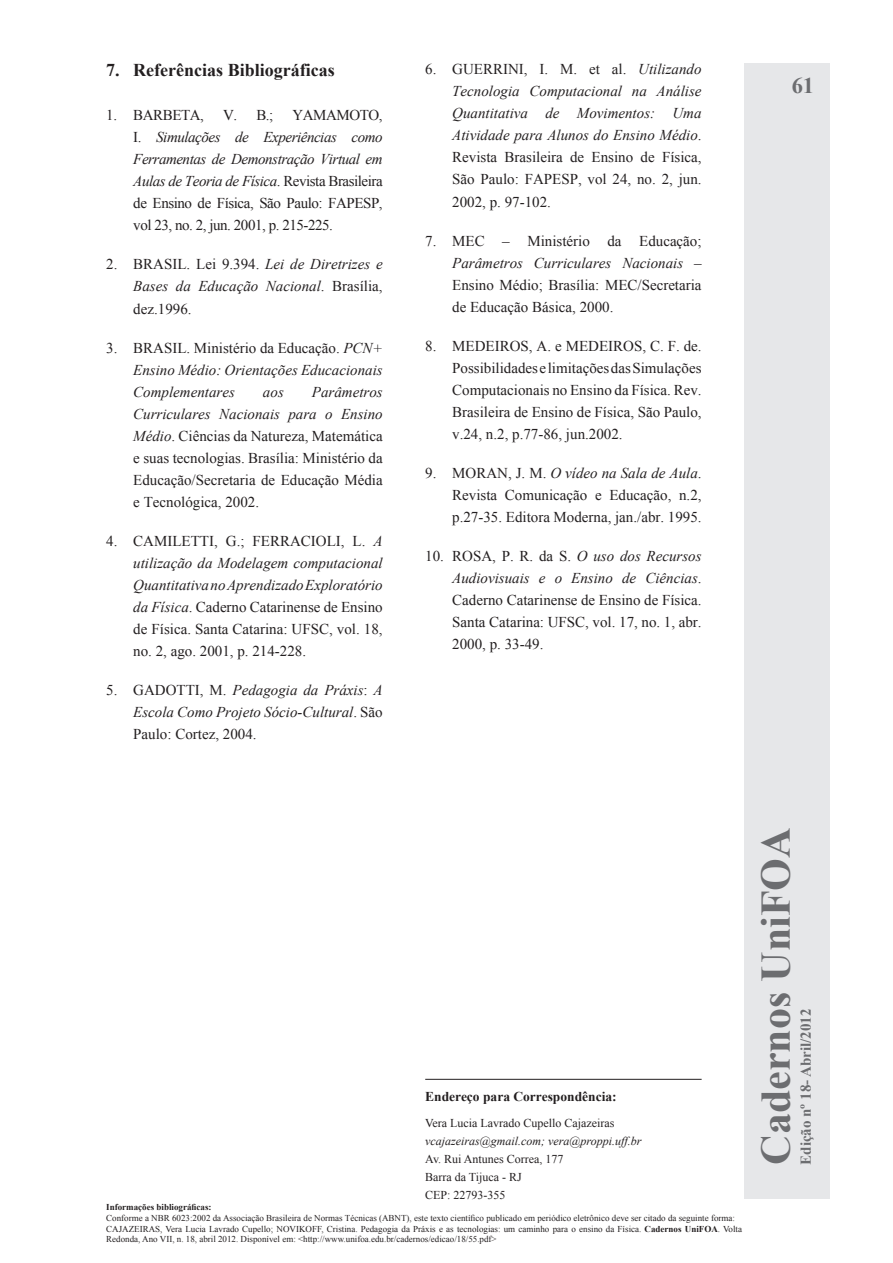
<style>
.page{position:relative;width:893px;height:1263px;background:#fff}
.page>*{position:absolute;margin:0;border:0;box-sizing:border-box;transform-origin:0 0}
.t1{font:700 42px "Times New Roman";color:#6c6d70}
.t2{font:700 22.5px "Times New Roman";color:#6c6d70}
.t3{font:700 18px "Times New Roman";color:#231f20}
.t4{font:15px/22px "Times New Roman";color:#231f20;text-align:justify}
.t5{font:italic 15px/22px "Times New Roman";color:#231f20;text-align:justify}
.t6{font:700 15px "Times New Roman";color:#6c6d70}
.t7{font:15px "Times New Roman";letter-spacing:-.03em;color:#231f20}
.t8{font:700 13.5px "Times New Roman";color:#231f20}
.CORRESPONDENCIA{font:12px "Times New Roman";color:#231f20}
.CORRESPONDENCIA-2{font:italic 12px "Times New Roman";color:#231f20}
.AUTOR{font:9px/10.8px "Times New Roman";color:#231f20}
.t9{font:700 9px "Times New Roman";color:#231f20}
.s1{font-style:italic}
.s2{font-style:normal}
.s3{font-weight:700}
</style>
<div class="page">
<div style="left:744px;top:64px;width:85px;height:1135px;background:#e6e7e9"></div>
<hr style="left:425px;top:1079px;width:277px;height:1px;background:#231f20">
<p class="t3" style="left:106px;top:58px;width:230px">7. Referências Bibliográficas</p>
<p class="t7" style="left:106px;top:105px;width:99px">1. BARBETA,</p>
<p class="t4" style="left:223px;top:104px;width:52px">V. B.;</p>
<p class="t4" style="left:133px;top:104px;width:251px;text-indent:159px">YAMAMOTO, I. <span class="s1">Simulações de Experiências como Ferramentas de Demonstração Virtual em Aulas de Teoria de Física</span>. Revista Brasileira de Ensino de Física, São Paulo: FAPESP, vol 23, no. 2, jun. 2001, p. 215-225.</p>
<p class="t5" style="left:133px;top:253px;width:251px;text-indent:-27px"><span class="s2">2. BRASIL. Lei 9.394.</span> Lei de Diretrizes e Bases da Educação Nacional<span class="s2">. Brasília, dez.1996.</span></p>
<p class="t5" style="left:133px;top:336px;width:251px;text-indent:-27px"><span class="s2">3. BRASIL. Ministério da Educação.</span> PCN+ Ensino Médio: Orientações Educacionais Complementares</p>
<p class="t4" style="left:133px;top:380px;width:251px;text-indent:179px"><span class="s1">Parâmetros Curriculares Nacionais para o Ensino Médio</span>. Ciências da Natureza, Matemática e suas tecnologias. Brasília: Ministério da Educação/Secretaria de Educação Média e Tecnológica, 2002.</p>
<p class="t4" style="left:133px;top:530px;width:251px;text-indent:-27px">4. CAMILETTI, G.; FERRACIOLI, L. <span class="s1">A utilização da Modelagem computacional Quantitativa no Aprendizado Exploratório da Física</span>. Caderno Catarinense de Ensino de Física. Santa Catarina: UFSC, vol. 18, no. 2, ago. 2001, p. 214-228.</p>
<p class="t5" style="left:133px;top:679px;width:251px;text-indent:-27px"><span class="s2">5. GADOTTI, M.</span> Pedagogia da Práxis<span class="s2">:</span> A Escola Como Projeto Sócio-Cultural<span class="s2">. São Paulo: Cortez, 2004.</span></p>
<p class="t5" style="left:263px;top:380px;width:22px">aos</p>
<p class="t5" style="left:452px;top:58px;width:251px;text-indent:-27px"><span class="s2">6. GUERRINI, I. M. et al.</span> Utilizando Tecnologia Computacional na Análise Quantitativa de Movimentos: Uma Atividade para Alunos do Ensino Médio<span class="s2">.<br>Revista Brasileira de Ensino de Física, São Paulo: FAPESP, vol 24, no. 2, jun.<br>2002, p. 97-102.</span></p>
<p class="t4" style="left:452px;top:229px;width:251px;text-indent:-27px">7. MEC – Ministério da Educação; <span class="s1">Parâmetros Curriculares Nacionais</span> – Ensino Médio; Brasília: MEC/Secretaria de Educação Básica, 2000.</p>
<p class="t4" style="left:452px;top:334px;width:251px;text-indent:-27px">8. MEDEIROS, A. e MEDEIROS, C. F. de.<br>Possibilidades e limitações das Simulações Computacionais no Ensino da Física. Rev.<br>Brasileira de Ensino de Física, São Paulo, v.24, n.2, p.77-86, jun.2002.</p>
<p class="t4" style="left:452px;top:462px;width:251px;text-indent:-27px">9. MORAN, J. M. <span class="s1">O vídeo na Sala de Aula</span>.<br>Revista Comunicação e Educação, n.2, p.27-35. Editora Moderna, jan./abr. 1995.</p>
<p class="t4" style="left:452px;top:545px;width:251px;text-indent:-27px">10. ROSA, P. R. da S. <span class="s1">O uso dos Recursos Audiovisuais e o Ensino de Ciências</span>.<br>Caderno Catarinense de Ensino de Física.<br>Santa Catarina: UFSC, vol. 17, no. 1, abr.<br>2000, p. 33-49.</p>
<h2 class="t2" style="left:792px;top:70px;width:24px">61</h2>
<p class="t8" style="left:425px;top:1087px;width:193px">Endereço para Correspondência:</p>
<p class="CORRESPONDENCIA" style="left:425px;top:1115px;width:191px">Vera Lucia Lavrado Cupello Cajazeiras</p>
<p class="CORRESPONDENCIA-2" style="left:425px;top:1133px;width:218px">vcajazeiras@gmail.com; vera@proppi.uff.br</p>
<p class="CORRESPONDENCIA" style="left:425px;top:1151px;width:140px">Av. Rui Antunes Correa, 177</p>
<p class="CORRESPONDENCIA" style="left:425px;top:1169px;width:98px">Barra da Tijuca - RJ</p>
<p class="CORRESPONDENCIA" style="left:425px;top:1187px;width:82px">CEP: 22793-355</p>
<p class="t9" style="left:106px;top:1201px;width:107px">Informações bibliográficas:</p>
<p class="AUTOR" style="left:106px;top:1212px;width:630px">Conforme a NBR 6023:2002 da Associação Brasileira de Normas Técnicas (ABNT), este texto científico publicado em periódico eletrônico deve ser citado da seguinte forma:</p>
<p class="AUTOR" style="left:106px;top:1223px;width:637px">CAJAZEIRAS, Vera Lucia Lavrado Cupello; NOVIKOFF, Cristina. Pedagogia da Práxis e as tecnologias: um caminho para o ensino da Física. <span class="s3">Cadernos UniFOA</span>. Volta<br>Redonda, Ano VII, n. 18, abril 2012. Disponível em: &lt;http://www.unifoa.edu.br/cadernos/edicao/18/55.pdf&gt;</p>
<h1 class="t1" style="left:747px;top:1165px;width:339px;rotate:-90deg">Cadernos UniFOA</h1>
<p class="t6" style="left:795px;top:1165px;width:158px;rotate:-90deg">Edição nº 18- Abril/2012</p>
</div>
